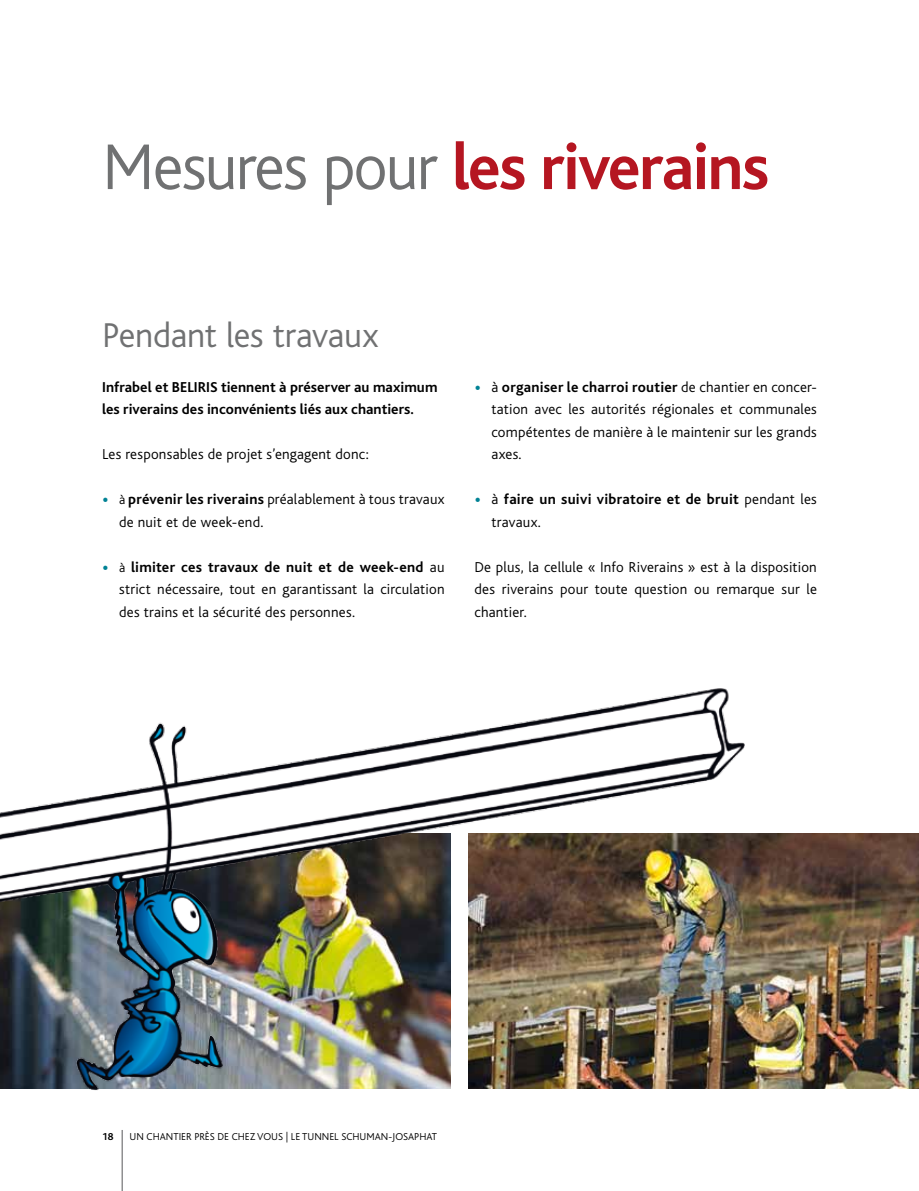
<style>
.page{position:relative;width:919px;height:1191px;background:#fff}
.page>*{position:absolute;margin:0;border:0;box-sizing:border-box;transform-origin:0 0}
.t1{font:700 67.5px "Bliss";letter-spacing:-.025em;color:#b51621}
.t2{font:300 36px "Bliss";letter-spacing:-.01em;color:#707172}
.t3{font:300 15px/22.5px "Bliss";letter-spacing:.015em;color:#000;text-align:justify}
.t4{font:700 15px/22.5px "Bliss";letter-spacing:.005em;color:#000}
.t5{font:300 10.5px "Bliss";color:#000}
.t6{font:700 10.5px "Bliss";color:#000}
.s1{font-weight:300;color:#707172}
.s2{font-size:22.5px;color:#008295}
.s3{font-size:13.5px}
.s4{font-weight:700}
.s5{font-weight:300;font-size:22.5px;color:#008295}
.s6{font-weight:300}
</style>
<div class="page">
<img style="left:744px;top:833px;width:174px;height:256px">
<img style="left:0;top:688px;width:744px;height:402px">
<hr style="left:122px;top:1130px;width:1px;height:61px;background:#58585a">
<h1 class="t1" style="left:102px;top:132px;width:668px"><span class="s1">Mesures pour</span> les riverains</h1>
<h2 class="t2" style="left:102px;top:316px;width:278px">Pendant les travaux</h2>
<p class="t4" style="left:102px;top:376px;width:337px">Infrabel et BELIRIS tiennent à préserver au maximum les riverains des inconvénients liés aux chantiers.</p>
<p class="t3" style="left:102px;top:443px;width:268px">Les responsables de projet s’engagent donc:</p>
<p class="t3" style="left:119px;top:488px;width:327px;text-indent:-17px"><span class="s2">•</span> <span class="s3">à</span> <span class="s4">prévenir les riverains</span> préalablement à tous travaux de nuit et de week-end.</p>
<p class="t3" style="left:119px;top:556px;width:327px;text-indent:-17px"><span class="s2">•</span> <span class="s3">à</span> <span class="s4">limiter ces travaux de nuit et de week-end</span> au strict nécessaire, tout en garantissant la circulation des trains et la sécurité des personnes.</p>
<p class="t3" style="left:491px;top:376px;width:327px;text-indent:-17px"><span class="s2">•</span> à <span class="s4">organiser le charroi routier</span> de chantier en concer&shy;tation avec les autorités régionales et communales compétentes de manière à le maintenir sur les grands axes.</p>
<p class="t4" style="left:491px;top:488px;width:327px;text-indent:-17px"><span class="s5">•</span> <span class="s6">à</span> faire un suivi vibratoire et de bruit <span class="s6">pendant les travaux.</span></p>
<p class="t3" style="left:474px;top:556px;width:344px">De plus, la cellule « Info Riverains » est à la disposition des riverains pour toute question ou remarque sur le chantier.</p>
<p class="t6" style="left:102px;top:1130px;width:13px">18</p>
<p class="t5" style="left:129px;top:1130px;width:192px">un chantier près de chez vous | Le tunnel</p>
<p class="t5" style="left:341px;top:1130px;width:97px">Schuman -Josaphat</p>
</div>
